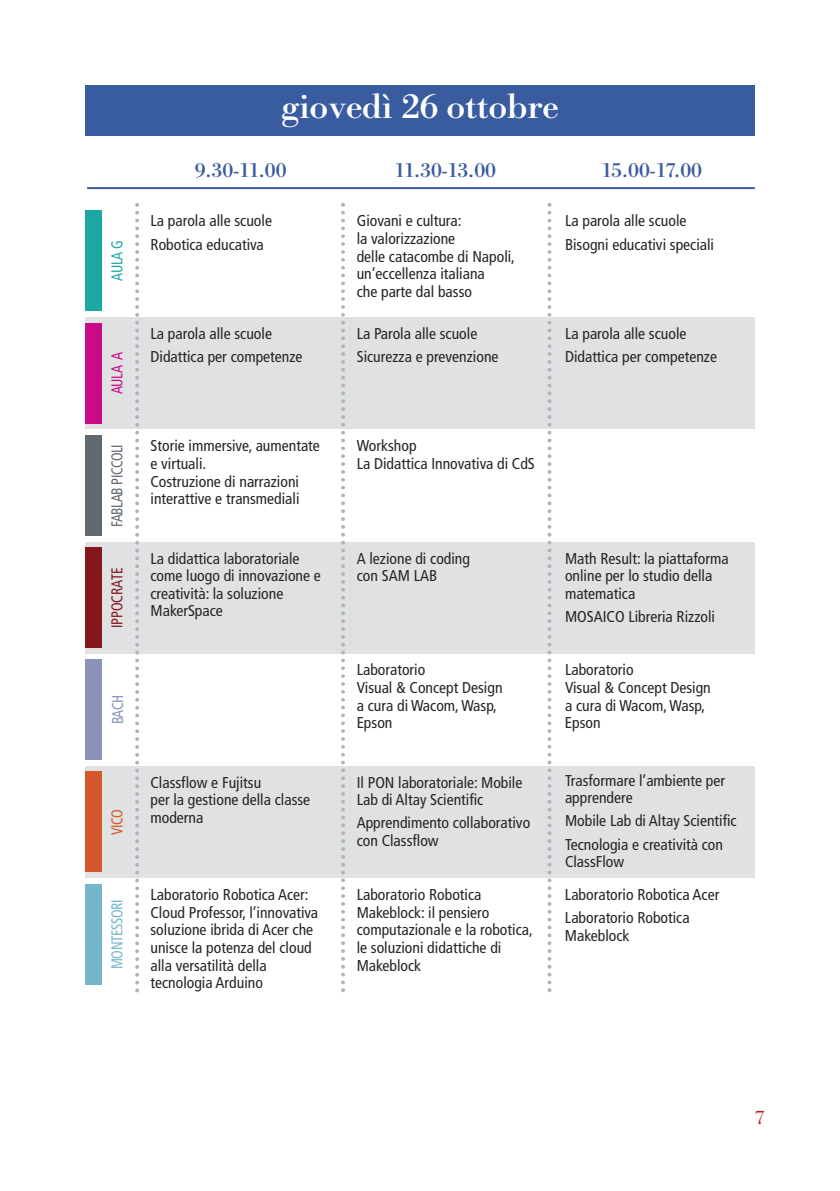
<style>
.page{position:relative;width:840px;height:1191px;background:#fff}
.page>*{position:absolute;margin:0;border:0;box-sizing:border-box;transform-origin:0 0}
.t1{font:700 36px "Bodoni Classico";color:#fff}
.t2{font:700 21px "Bodoni Classico";color:#395ba0}
.t3{font:20px "Bodoni Classico";color:#ba2228}
.t4{font:condensed 15.6px/17.6px "Frutiger";color:#272526}
.t5{font:condensed 15.6px "Frutiger";letter-spacing:-.03em;color:#616970;scale:.9 1}
.t6{font:condensed 15.6px "Frutiger";letter-spacing:-.03em;color:#76b6cd;scale:.9 1}
.t7{font:condensed 15.6px "Frutiger";color:#85171b;scale:.9 1}
.t8{font:condensed 15.6px "Frutiger";color:#c90b88;scale:.9 1}
.t9{font:condensed 15.6px "Frutiger";color:#1ba8a2;scale:.9 1}
.t10{font:condensed 15.6px "Frutiger";color:#d2582b;scale:.9 1}
.t11{font:condensed 15.6px "Frutiger";color:#8a94ba;scale:.9 1}
</style>
<div class="page">
<div style="left:85px;top:85px;width:669px;height:50px;background:#395ba0"></div>
<hr style="left:87px;top:187px;width:667px;height:2px;background:#395ba0">
<div style="left:85px;top:884px;width:17px;height:100px;background:#76b6cd"></div>
<div style="left:85px;top:766px;width:669px;height:112px;background:#dfe1e2"></div>
<div style="left:85px;top:772px;width:17px;height:100px;background:#d2582b"></div>
<div style="left:85px;top:659px;width:17px;height:100px;background:#8a94ba"></div>
<div style="left:85px;top:542px;width:669px;height:112px;background:#dfe1e2"></div>
<div style="left:85px;top:548px;width:17px;height:100px;background:#85171b"></div>
<div style="left:85px;top:435px;width:17px;height:100px;background:#616970"></div>
<div style="left:85px;top:317px;width:669px;height:112px;background:#dfe1e2"></div>
<div style="left:85px;top:323px;width:17px;height:100px;background:#c90b88"></div>
<div style="left:85px;top:211px;width:17px;height:100px;background:#1ba8a2"></div>
<svg style="left:135px;top:203px;width:4px;height:789px"></svg>
<svg style="left:341px;top:203px;width:4px;height:789px"></svg>
<svg style="left:547px;top:203px;width:4px;height:789px"></svg>
<p class="t9" style="left:111px;top:280px;width:46px;rotate:-90deg">AULA G</p>
<p class="t8" style="left:111px;top:394px;width:47px;rotate:-90deg">AULA A</p>
<h1 class="t1" style="left:281px;top:85px;width:278px">giovedì 26 ottobre</h1>
<h2 class="t2" style="left:194px;top:157px;width:93px">9.30-11.00</h2>
<h2 class="t2" style="left:394px;top:157px;width:103px">11.30-13.00</h2>
<h2 class="t2" style="left:601px;top:157px;width:102px">15.00-17.00</h2>
<p class="t4" style="left:150px;top:211px;width:123px;line-height:23.2px">La parola alle scuole<br>Robotica educativa</p>
<p class="t4" style="left:356px;top:213px;width:160px">Giovani e cultura:<br>la valorizzazione<br>delle catacombe di Napoli, un’eccellenza italiana<br>che parte dal basso</p>
<p class="t4" style="left:564px;top:211px;width:150px;line-height:23.2px">La parola alle scuole<br>Bisogni educativi speciali</p>
<p class="t4" style="left:150px;top:323px;width:153px;line-height:23.2px">La parola alle scuole<br>Didattica per competenze</p>
<p class="t4" style="left:356px;top:323px;width:143px;line-height:23.2px">La Parola alle scuole<br>Sicurezza e prevenzione</p>
<p class="t4" style="left:564px;top:323px;width:153px;line-height:23.2px">La parola alle scuole<br>Didattica per competenze</p>
<p class="t5" style="left:111px;top:527px;width:94px;rotate:-90deg">FABLAB PICCOLI</p>
<p class="t4" style="left:150px;top:438px;width:171px">Storie immersive, aumentate e virtuali.<br>Costruzione di narrazioni interattive e transmediali</p>
<p class="t4" style="left:356px;top:438px;width:179px">Workshop<br>La Didattica Innovativa di CdS</p>
<p class="t7" style="left:111px;top:628px;width:69px;rotate:-90deg">IPPOCRATE</p>
<p class="t11" style="left:111px;top:724px;width:34px;rotate:-90deg">BACH</p>
<p class="t10" style="left:111px;top:835px;width:30px;rotate:-90deg">VICO</p>
<p class="t6" style="left:111px;top:969px;width:78px;rotate:-90deg">MONTESSORI</p>
<p class="t4" style="left:150px;top:550px;width:172px">La didattica laboratoriale come luogo di innovazione e creatività: la soluzione<br>MakerSpace</p>
<p class="t4" style="left:356px;top:550px;width:115px">A lezione di coding con SAM LAB</p>
<p class="t4" style="left:564px;top:550px;width:165px">Math Result: la piattaforma online per lo studio della matematica</p>
<p class="t4" style="left:564px;top:609px;width:151px">MOSAICO Libreria Rizzoli</p>
<p class="t4" style="left:356px;top:662px;width:147px">Laboratorio<br>Visual &amp; Concept Design a cura di Wacom, Wasp,<br>Epson</p>
<p class="t4" style="left:564px;top:662px;width:147px">Laboratorio<br>Visual &amp; Concept Design a cura di Wacom, Wasp,<br>Epson</p>
<p class="t4" style="left:150px;top:774px;width:161px">Classflow e Fujitsu<br>per la gestione della classe moderna</p>
<p class="t4" style="left:356px;top:774px;width:167px">Il PON laboratoriale: Mobile<br>Lab di Altay Scientific</p>
<p class="t4" style="left:356px;top:815px;width:175px">Apprendimento collaborativo con Classflow</p>
<p class="t4" style="left:564px;top:772px;width:161px">Trasformare l’ambiente per apprendere</p>
<p class="t4" style="left:564px;top:810px;width:173px;line-height:23.2px">Mobile Lab di Altay Scientific<br>Tecnologia e creatività con</p>
<p class="t4" style="left:564px;top:854px;width:61px">ClassFlow</p>
<p class="t4" style="left:150px;top:887px;width:169px">Laboratorio Robotica Acer:<br>Cloud Professor, l’innovativa soluzione ibrida di Acer che unisce la potenza del cloud alla versatilità della tecnologia Arduino</p>
<p class="t4" style="left:356px;top:887px;width:177px">Laboratorio Robotica<br>Makeblock: il pensiero computazionale e la robotica, le soluzioni didattiche di<br>Makeblock</p>
<p class="t4" style="left:564px;top:884px;width:156px;line-height:23.2px">Laboratorio Robotica Acer<br>Laboratorio Robotica</p>
<p class="t4" style="left:564px;top:928px;width:66px">Makeblock</p>
<p class="t3" style="left:754px;top:1106px;width:12px">7</p>
</div>
